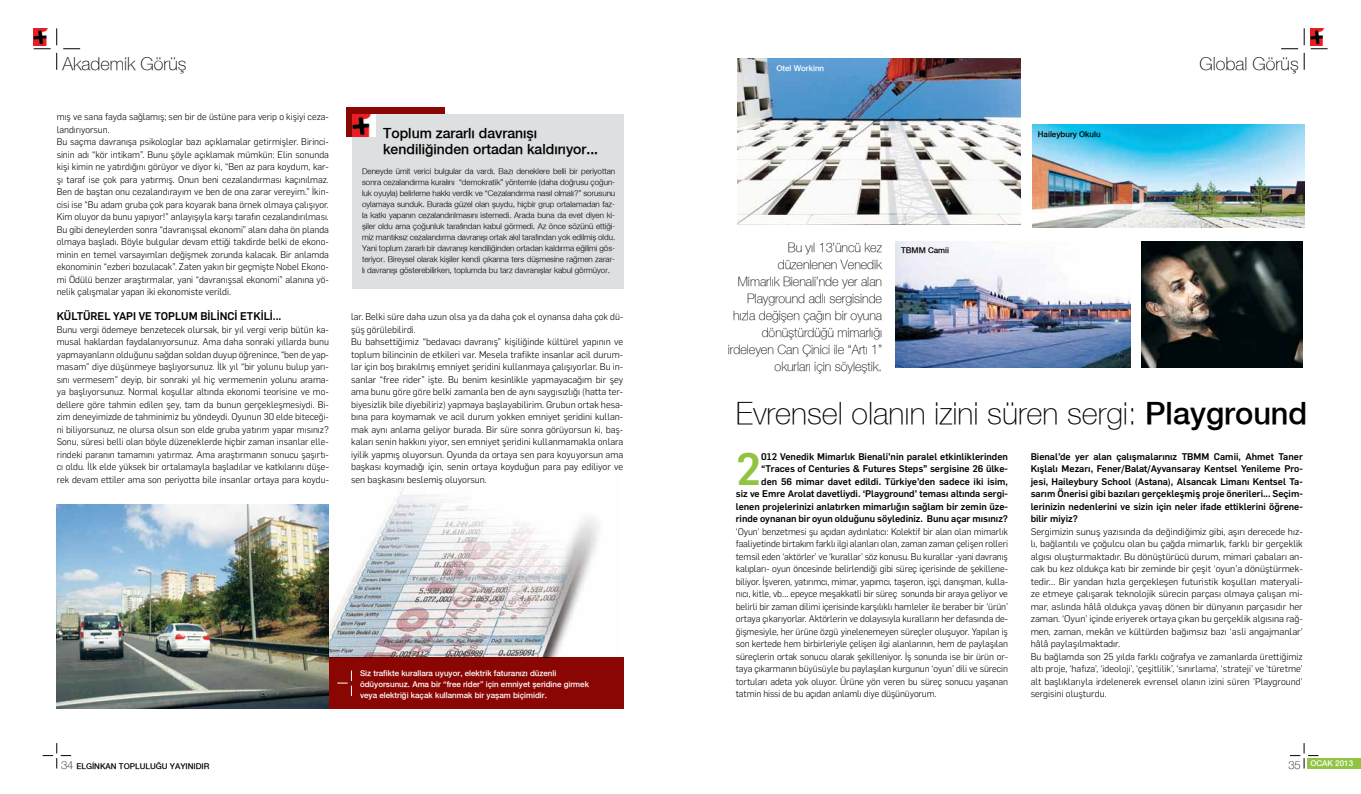
<style>
.page{position:relative;width:1361px;height:794px;background:#fff}
.page>*{position:absolute;margin:0;border:0;box-sizing:border-box;transform-origin:0 0}
.t1{font:500 44.6px "Flama";color:#90c442}
.t2{font:30.7px "Helvetica Neue X Thin";color:#000}
.t3{font:18px "Helvetica Neue X Thin";color:#000}
.t4{font:14px/16px "Helvetica Neue X Medium";color:#000}
.t5{font:13px/17px "Helvetica Neue X Thin";letter-spacing:-.005em;color:#000;text-align:right}
.t6{font:500 11px "Flama";color:#000}
.t7{font:300 9.5px/12.5px "Flama";color:#000}
.t8{font:500 9.5px/12.5px "Flama";color:#000;text-align:right}
.t9{font:8px/11px "Helvetica Neue X Light";color:#000;text-align:justify}
.t10{font:8px/11px "Helvetica Neue X Medium";color:#fff}
.t11{font:8px "Helvetica Neue X Medium";color:#000}
.s1{font-family:"Helvetica Neue X Medium"}
.s2{font-family:"Helvetica Neue X Thin";font-size:11px}
.s3{font-family:"Helvetica Neue X Thin";font-size:11px;color:#000}
</style>
<div class="page">
<img style="left:34px;top:28px;width:15px;height:17px">
<svg style="left:34px;top:49px;width:17px;height:1px"></svg>
<svg style="left:57px;top:28px;width:23px;height:42px"></svg>
<svg style="left:43px;top:743px;width:28px;height:25px"></svg>
<svg style="left:1290px;top:743px;width:28px;height:25px"></svg>
<div style="left:1307px;top:758px;width:54px;height:10px;background:#90c442"></div>
<img style="left:1032px;top:124px;width:272px;height:104px">
<img style="left:737px;top:58px;width:283px;height:167px">
<img style="left:896px;top:241px;width:234px;height:126px">
<img style="left:1141px;top:241px;width:162px;height:126px">
<svg style="left:1281px;top:49px;width:17px;height:1px"></svg>
<svg style="left:1304px;top:28px;width:23px;height:42px"></svg>
<div style="left:328px;top:657px;width:296px;height:52px;background:#890603"></div>
<img style="left:57px;top:505px;width:272px;height:204px">
<div style="left:347px;top:107px;width:98px;height:30px;background:#890603"></div>
<div style="left:352px;top:114px;width:272px;height:174px;background:#dde0e1"></div>
<img style="left:352px;top:114px;width:23px;height:23px">
<svg style="left:337px;top:670px;width:15px;height:26px"></svg>
<img style="left:329px;top:486px;width:270px;height:172px">
<h3 class="t3" style="left:62px;top:53px;width:126px">Akademik Görüş</h3>
<p class="t7" style="left:57px;top:110px;width:274px">mış ve sana fayda sağlamış; sen bir de üstüne para verip o kişiyi ceza&shy;landırıyorsun.<br>Bu saçma davranışa psikologlar bazı açıklamalar getirmişler. Birinci&shy;sinin adı “kör intikam”. Bunu şöyle açıklamak mümkün: Elin sonunda kişi kimin ne yatırdığını görüyor ve diyor ki, “Ben az para koydum, kar&shy;şı taraf ise çok para yatırmış. Onun beni cezalandırması kaçınılmaz.<br>Ben de baştan onu cezalandırayım ve ben de ona zarar vereyim.” İkin&shy;cisi ise “Bu adam gruba çok para koyarak bana örnek olmaya çalışıyor.<br>Kim oluyor da bunu yapıyor!” anlayışıyla karşı tarafın cezalandırılması.<br>Bu gibi deneylerden sonra “davranışsal ekonomi” alanı daha ön planda olmaya başladı. Böyle bulgular devam ettiği takdirde belki de ekono&shy;minin en temel varsayımları değişmek zorunda kalacak. Bir anlamda ekonominin “ezberi bozulacak”. Zaten yakın bir geçmişte Nobel Ekono&shy;mi Ödülü benzer araştırmalar, yani “davranışsal ekonomi” alanına yö&shy;nelik çalışmalar yapan iki ekonomiste verildi.</p>
<p class="t6" style="left:57px;top:308px;width:226px">KÜLTÜREL YAPI VE TOPLUM BİLİNCİ ETKİLİ...</p>
<p class="t7" style="left:57px;top:323px;width:274px;text-align:justify">Bunu vergi ödemeye benzetecek olursak, bir yıl vergi verip bütün ka&shy;musal haklardan faydalanıyorsunuz. Ama daha sonraki yıllarda bunu yapmayanların olduğunu sağdan soldan duyup öğrenince, “ben de yap&shy;masam” diye düşünmeye başlıyorsunuz. İlk yıl “bir yolunu bulup yarı&shy;sını vermesem” deyip, bir sonraki yıl hiç vermemenin yolunu arama&shy;ya başlıyorsunuz. Normal koşullar altında ekonomi teorisine ve mo&shy;dellere göre tahmin edilen şey, tam da bunun gerçekleşmesiydi. Bi&shy;zim deneyimizde de tahminimiz bu yöndeydi. Oyunun 30 elde biteceği&shy;ni biliyorsunuz, ne olursa olsun son elde gruba yatırım yapar mısınız?<br>Sonu, süresi belli olan böyle düzeneklerde hiçbir zaman insanlar elle&shy;rindeki paranın tamamını yatırmaz. Ama araştırmanın sonucu şaşırtı&shy;cı oldu. İlk elde yüksek bir ortalamayla başladılar ve katkılarını düşe&shy;rek devam ettiler ama son periyotta bile insanlar ortaya para koydu-</p>
<h3 class="t4" style="left:383px;top:125px;width:217px">Toplum zararlı davranışı kendiliğinden ortadan kaldırıyor...</h3>
<p class="t9" style="left:362px;top:165px;width:255px">Deneyde ümit verici bulgular da vardı. Bazı deneklere belli bir periyottan sonra cezalandırma kuralını “demokratik” yöntemle (daha doğrusu çoğun&shy;luk oyuyla) belirleme hakkı verdik ve “Cezalandırma nasıl olmalı?” sorusunu oylamaya sunduk. Burada güzel olan şuydu, hiçbir grup ortalamadan faz&shy;la katkı yapanın cezalandırılmasını istemedi. Arada buna da evet diyen ki&shy;şiler oldu ama çoğunluk tarafından kabul görmedi. Az önce sözünü ettiği&shy;miz mantıksız cezalandırma davranışı ortak akıl tarafından yok edilmiş oldu.<br>Yani toplum zararlı bir davranışı kendiliğinden ortadan kaldırma eğilimi gös&shy;teriyor. Bireysel olarak kişiler kendi çıkarına ters düşmesine rağmen zarar&shy;lı davranışı gösterebilirken, toplumda bu tarz davranışlar kabul görmüyor.</p>
<p class="t7" style="left:351px;top:310px;width:274px">lar. Belki süre daha uzun olsa ya da daha çok el oynansa daha çok dü&shy;şüş görülebilirdi.<br>Bu bahsettiğimiz “bedavacı davranış” kişiliğinde kültürel yapının ve toplum bilincinin de etkileri var. Mesela trafikte insanlar acil durum&shy;lar için boş bırakılmış emniyet şeridini kullanmaya çalışıyorlar. Bu in&shy;sanlar “free rider” işte. Bu benim kesinlikle yapmayacağım bir şey ama bunu göre göre belki zamanla ben de aynı saygısızlığı (hatta ter&shy;biyesizlik bile diyebiliriz) yapmaya başlayabilirim. Grubun ortak hesa&shy;bına para koymamak ve acil durum yokken emniyet şeridini kullan&shy;mak aynı anlama geliyor burada. Bir süre sonra görüyorsun ki, baş&shy;kaları senin hakkını yiyor, sen emniyet şeridini kullanmamakla onlara iyilik yapmış oluyorsun. Oyunda da ortaya sen para koyuyorsun ama başkası koymadığı için, senin ortaya koyduğun para pay ediliyor ve sen başkasını beslemiş oluyorsun.</p>
<p class="t10" style="left:360px;top:667px;width:230px">Siz trafikte kurallara uyuyor, elektrik faturanızı düzenli ödüyorsunuz. Ama bir “free rider” için emniyet şeridine girmek veya elektriği kaçak kullanmak bir yaşam biçimidir.</p>
<p class="t10" style="left:776px;top:63px;width:49px">Otel Workinn</p>
<h3 class="t5" style="left:728px;top:239px;width:156px">Bu yıl 13’üncü kez düzenlenen Venedik<br>Mimarlık Bienali’nde yer alan<br>Playground adlı sergisinde hızla değişen çağın bir oyuna dönüştürdüğü mimarlığı irdeleyen Can Çinici ile “Artı 1” okurları için söyleştik.</h3>
<p class="t11" style="left:901px;top:246px;width:49px">TBMM Camii</p>
<p class="t11" style="left:1038px;top:129px;width:64px">Haileybury Okulu</p>
<h3 class="t3" style="left:1199px;top:53px;width:101px">Global Görüş</h3>
<h2 class="t2" style="left:736px;top:395px;width:573px">Evrensel olanın izini süren sergi: <span class="s1">Playground</span></h2>
<h1 class="t1" style="left:736px;top:437px;width:27px">2</h1>
<p class="t8" style="left:736px;top:449px;width:274px">012 Venedik Mimarlık Bienali’nin paralel etkinliklerinden “Traces of Centuries &amp; Futures Steps” sergisine 26 ülke-<br>den 56 mimar davet edildi. Türkiye’den sadece iki isim,<br>siz ve Emre Arolat davetliydi. ‘Playground’ teması altında sergi&shy;lenen projelerinizi anlatırken mimarlığın sağlam bir zemin üze&shy;rinde oynanan bir oyun olduğunu söylediniz. Bunu açar mısınız?</p>
<p class="t7" style="left:736px;top:524px;width:274px;text-align:justify">‘Oyun’ benzetmesi şu açıdan aydınlatıcı: Kolektif bir alan olan mimarlık faaliyetinde birtakım farklı ilgi alanları olan, zaman zaman çelişen rolleri temsil eden ‘aktörler’ ve ‘kurallar’ söz konusu. Bu kurallar -yani davranış kalıpları- oyun öncesinde belirlendiği gibi süreç içerisinde de şekillene&shy;biliyor. İşveren, yatırımcı, mimar, yapımcı, taşeron, işçi, danışman, kulla&shy;nıcı, kitle, vb… epeyce meşakkatli bir süreç sonunda bir araya geliyor ve belirli bir zaman dilimi içerisinde karşılıklı hamleler ile beraber bir ‘ürün’ ortaya çıkarıyorlar. Aktörlerin ve dolayısıyla kuralların her defasında de&shy;ğişmesiyle, her ürüne özgü yinelenemeyen süreçler oluşuyor. Yapılan iş son kertede hem birbirleriyle çelişen ilgi alanlarının, hem de paylaşılan süreçlerin ortak sonucu olarak şekilleniyor. İş sonunda ise bir ürün or&shy;taya çıkarmanın büyüsüyle bu paylaşılan kurgunun ‘oyun’ dili ve sürecin tortuları adeta yok oluyor. Ürüne yön veren bu süreç sonucu yaşanan tatmin hissi de bu açıdan anlamlı diye düşünüyorum.</p>
<p class="t8" style="left:1030px;top:449px;width:274px;text-align:justify">Bienal’de yer alan çalışmalarınız TBMM Camii, Ahmet Taner Kışlalı Mezarı, Fener/Balat/Ayvansaray Kentsel Yenileme Pro&shy;jesi, Haileybury School (Astana), Alsancak Limanı Kentsel Ta&shy;sarım Önerisi gibi bazıları gerçekleşmiş proje önerileri... Seçim&shy;lerinizin nedenlerini ve sizin için neler ifade ettiklerini öğrene&shy;bilir miyiz?</p>
<p class="t7" style="left:1030px;top:524px;width:274px">Sergimizin sunuş yazısında da değindiğimiz gibi, aşırı derecede hız&shy;lı, bağlantılı ve çoğulcu olan bu çağda mimarlık, farklı bir gerçeklik algısı oluşturmaktadır. Bu dönüştürücü durum, mimari çabaları an&shy;cak bu kez oldukça katı bir zeminde bir çeşit ‘oyun’a dönüştürmek&shy;tedir… Bir yandan hızla gerçekleşen futuristik koşulları materyali&shy;ze etmeye çalışarak teknolojik sürecin parçası olmaya çalışan mi&shy;mar, aslında hâlâ oldukça yavaş dönen bir dünyanın parçasıdır her zaman. ‘Oyun’ içinde eriyerek ortaya çıkan bu gerçeklik algısına rağ&shy;men, zaman, mekân ve kültürden bağımsız bazı ‘asli angajmanlar’ hâlâ paylaşılmaktadır.<br>Bu bağlamda son 25 yılda farklı coğrafya ve zamanlarda ürettiğimiz altı proje, ‘hafıza’, ‘ideoloji’, ‘çeşitlilik’, ‘sınırlama’, ‘strateji’ ve ‘türetme’ alt başlıklarıyla irdelenerek evrensel olanın izini süren ’Playground’ sergisini oluşturdu.</p>
<p class="t11" style="left:61px;top:761px;width:150px"><span class="s2">34</span> ELGİNKAN TOPLULUĞU YAYINIDIR</p>
<p class="t10" style="left:1288px;top:757px;width:66px"><span class="s3">35</span> OCAK 2013</p>
</div>
